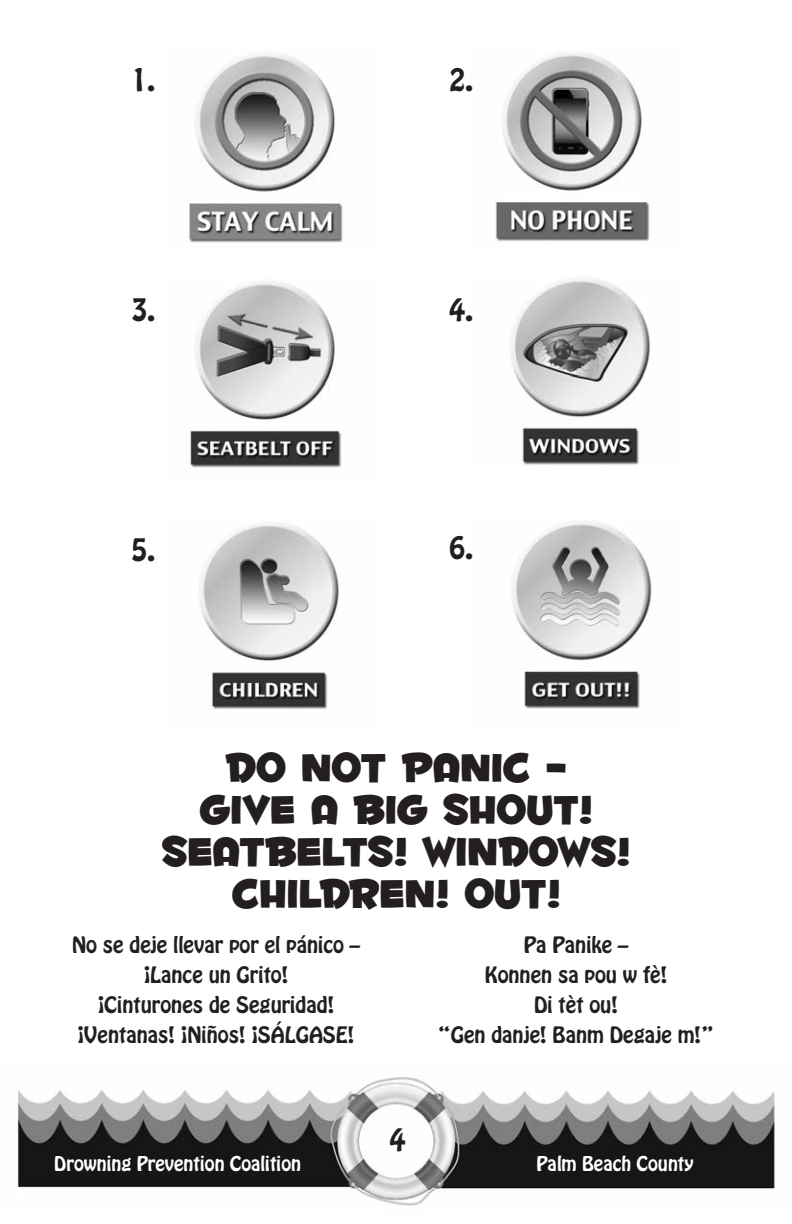
<style>
.page{position:relative;width:792px;height:1224px;background:#fff}
.page>*{position:absolute;margin:0;border:0;box-sizing:border-box;transform-origin:0 0}
.t1{font:48px/42px "Fontdinerdotcom Huggable";color:#231f20;text-align:center}
.t2{font:28px "Hobo Std";color:#231f20}
.t3{font:20px/30px "Hobo Std";color:#231f20;text-align:center}
.t4{font:18px "Hobo Std";color:#fff}
</style>
<div class="page">
<img style="left:17px;top:1077px;width:758px;height:129px">
<img style="left:189px;top:53px;width:154px;height:190px">
<img style="left:189px;top:282px;width:153px;height:186px">
<img style="left:511px;top:277px;width:139px;height:188px">
<img style="left:199px;top:522px;width:140px;height:187px">
<img style="left:512px;top:522px;width:140px;height:187px">
<img style="left:495px;top:53px;width:155px;height:189px">
<h2 class="t2" style="left:131px;top:67px;width:26px">1.</h2>
<h2 class="t2" style="left:449px;top:67px;width:26px">2.</h2>
<h2 class="t2" style="left:131px;top:298px;width:26px">3.</h2>
<h2 class="t2" style="left:449px;top:298px;width:26px">4.</h2>
<h2 class="t2" style="left:131px;top:538px;width:26px">5.</h2>
<h2 class="t2" style="left:449px;top:536px;width:26px">6.</h2>
<h1 class="t1" style="left:162px;top:745px;width:470px">DO NOT PANIC -<br>GIVE A BIG SHOUT!<br>SEATBELTS! WINDOWS!<br>CHILDREN! OUT!</h1>
<p class="t3" style="left:72px;top:932px;width:289px">No se deje llevar por el pánico – ¡Lance un Grito!<br>¡Cinturones de Seguridad! ¡Ventanas! ¡Niños! ¡SÁLGASE!</p>
<p class="t3" style="left:439px;top:932px;width:276px">Pa Panike –<br>Konnen sa pou w fè!<br>Di tèt ou!<br>“Gen danje! Banm Degaje m!”</p>
<h2 class="t2" style="left:389px;top:1128px;width:18px">4</h2>
<p class="t4" style="left:54px;top:1156px;width:248px">Drowning Prevention Coalition</p>
<p class="t4" style="left:536px;top:1156px;width:159px">Palm Beach County</p>
</div>
